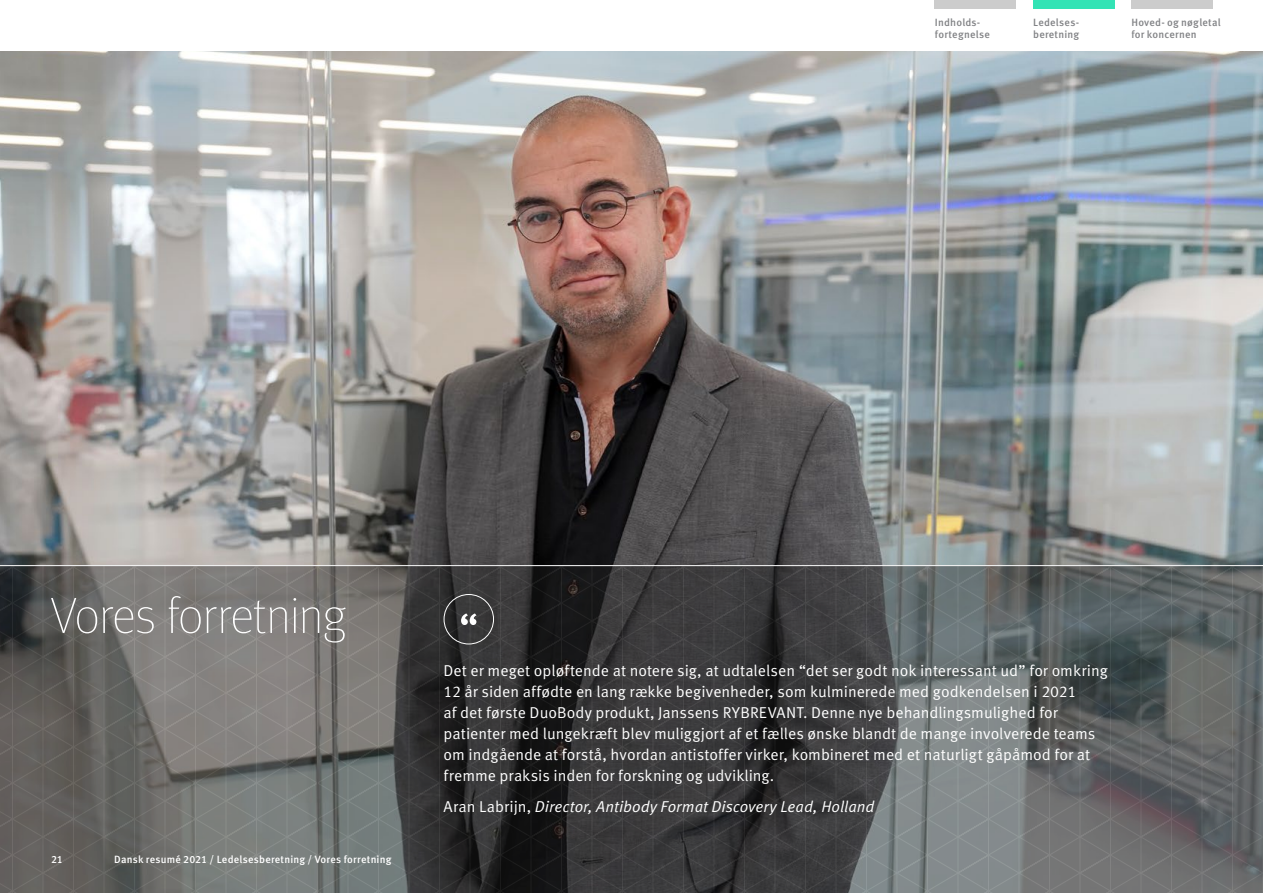
<style>
.page{position:relative;width:1263px;height:893px;background:#fff}
.page>*{position:absolute;margin:0;border:0;box-sizing:border-box;transform-origin:0 0}
.TITLE_2{font:100 51px "Meta Pro";letter-spacing:-.025em;color:#fff}
.t1{font:15.75px/21px "Meta Pro Norm";color:#fff}
.t2{font:italic 15.75px "Meta Pro";color:#fff}
.t3{font:500 10.5px/12px "Meta Pro";letter-spacing:.02em;color:#818285}
.t4{font:500 10.5px "Meta Pro";letter-spacing:.02em;color:#fff}
.s1{font-family:"Meta Pro Norm";font-style:normal}
</style>
<div class="page">
<img style="left:0;top:51px;width:1263px;height:514px">
<svg style="left:0;top:566px;width:1263px;height:327px;background:#575858"></svg>
<div style="left:1131px;top:0;width:81px;height:9px;background:#ccc"></div>
<div style="left:935px;top:0;width:81px;height:9px;background:#ccc"></div>
<div style="left:1033px;top:0;width:81px;height:9px;background:#33e3b5"></div>
<svg style="left:461px;top:613px;width:15px;height:12px"></svg>
<div style="left:444px;top:594px;width:50px;height:50px;border:1px solid #fff;border-radius:50%"></div>
<p class="t3" style="left:935px;top:16px;width:57px">Indholds&shy;fortegnelse</p>
<p class="t3" style="left:1033px;top:16px;width:48px">Ledelses&shy;beretning</p>
<p class="t3" style="left:1131px;top:16px;width:91px">Hoved- og nøgletal for koncernen</p>
<p class="TITLE_2" style="left:51px;top:580px;width:298px">Vores forretning</p>
<p class="t4" style="left:51px;top:851px;width:13px">21</p>
<p class="t4" style="left:114px;top:851px;width:279px">Dansk resumé 2021 / Ledelsesberetning / Vores forretning</p>
<p class="t1" style="left:444px;top:659px;width:666px">Det er meget opløftende at notere sig, at udtalelsen “det ser godt nok interessant ud” for omkring 12 år siden affødte en lang række begivenheder, som kulminerede med godkendelsen i 2021<br>af det første DuoBody produkt, Janssens RYBREVANT. Denne nye behandlingsmulighed for patienter med lungekræft blev muliggjort af et fælles ønske blandt de mange involverede teams om indgående at forstå, hvordan antistoffer virker, kombineret med et naturligt gåpåmod for at fremme praksis inden for forskning og udvikling.</p>
<p class="t2" style="left:444px;top:795px;width:432px"><span class="s1">Aran Labrijn,</span> Director, Antibody Format Discovery Lead, Holland</p>
</div>
